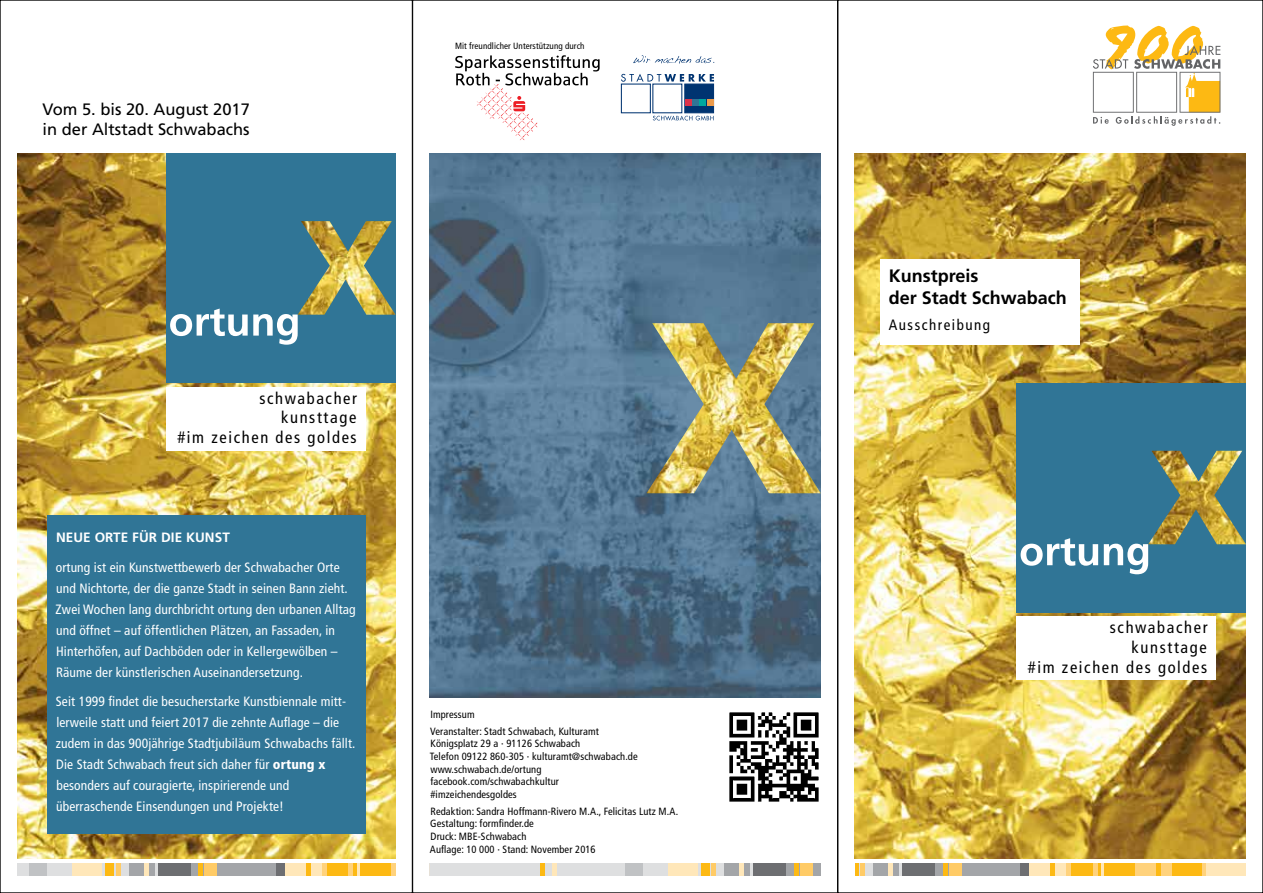
<style>
.page{position:relative;width:1263px;height:893px;background:#fff}
.page>*{position:absolute;margin:0;border:0;box-sizing:border-box;transform-origin:0 0}
.t1{font:700 18px/21.6px "Frutiger";color:#000}
.t2{font:condensed 16.5px/19.8px "Frutiger LT Std";letter-spacing:.1em;color:#000;text-align:right}
.t3{font:16.5px/19.8px "Frutiger";color:#000}
.t4{font:condensed 15px "Frutiger";letter-spacing:.1em;color:#000}
.t5{font:condensed 13.5px/21px "Frutiger";letter-spacing:.01em;color:#fff}
.t6{font:700 13.5px "Frutiger";letter-spacing:.005em;color:#fff}
.t7{font:condensed 10.5px/12.6px "Frutiger";letter-spacing:.01em;color:#000}
.t8{font:condensed 9px "Frutiger";letter-spacing:.01em;color:#000}
.s1{font-weight:900}
</style>
<div class="page">
<div style="left:901px;top:863px;width:34px;height:13px;background:#6d6e71"></div>
<div style="left:1020px;top:863px;width:9px;height:13px;background:#6d6e71"></div>
<div style="left:1029px;top:863px;width:21px;height:13px;background:#ffe7b9"></div>
<div style="left:1054px;top:863px;width:12px;height:13px;background:#ffe7b9"></div>
<div style="left:1206px;top:863px;width:40px;height:13px;background:#ffe7b9"></div>
<div style="left:1066px;top:863px;width:5px;height:13px;background:#ffd27c"></div>
<div style="left:1135px;top:863px;width:22px;height:13px;background:#ffd27c"></div>
<div style="left:1161px;top:863px;width:11px;height:13px;background:#ffd27c"></div>
<hr style="left:1202px;top:863px;width:4px;height:13px;background:#ffd27c">
<div style="left:865px;top:863px;width:8px;height:13px;background:#dedfe0"></div>
<svg style="left:899px;top:863px;width:2px;height:13px"></svg>
<svg style="left:855px;top:863px;width:6px;height:13px"></svg>
<hr style="left:1050px;top:863px;width:4px;height:13px;background:#fdb913">
<hr style="left:1157px;top:863px;width:4px;height:13px;background:#fdb913">
<div style="left:892px;top:863px;width:7px;height:13px;background:#a3a5a8"></div>
<div style="left:873px;top:863px;width:15px;height:13px;background:#a3a5a8"></div>
<hr style="left:861px;top:863px;width:4px;height:13px;background:#ffcb66">
<div style="left:1103px;top:863px;width:32px;height:13px;background:#fdb913"></div>
<div style="left:1071px;top:863px;width:22px;height:13px;background:#fdb913"></div>
<svg style="left:1097px;top:863px;width:4px;height:13px"></svg>
<div style="left:1172px;top:863px;width:30px;height:13px;background:#fdb913"></div>
<hr style="left:1093px;top:863px;width:4px;height:13px;background:#ffd27c">
<svg style="left:1101px;top:863px;width:2px;height:13px"></svg>
<hr style="left:888px;top:863px;width:4px;height:13px;background:#ffe7b9">
<svg style="left:947px;top:863px;width:2px;height:13px"></svg>
<div style="left:961px;top:863px;width:59px;height:13px;background:#a3a5a8"></div>
<div style="left:935px;top:863px;width:8px;height:13px;background:#a3a5a8"></div>
<div style="left:949px;top:863px;width:12px;height:13px;background:#ffcb66"></div>
<hr style="left:943px;top:863px;width:4px;height:13px;background:#fdb913">
<div style="left:753px;top:863px;width:33px;height:13px;background:#6d6e71"></div>
<div style="left:557px;top:863px;width:68px;height:13px;background:#dedfe0"></div>
<div style="left:642px;top:863px;width:26px;height:13px;background:#dedfe0"></div>
<svg style="left:697px;top:863px;width:4px;height:13px"></svg>
<div style="left:429px;top:863px;width:111px;height:13px;background:#dedfe0"></div>
<svg style="left:709px;top:863px;width:3px;height:13px"></svg>
<div style="left:544px;top:863px;width:9px;height:13px;background:#dedfe0"></div>
<div style="left:716px;top:863px;width:9px;height:13px;background:#dedfe0"></div>
<svg style="left:750px;top:863px;width:3px;height:13px"></svg>
<div style="left:701px;top:863px;width:8px;height:13px;background:#fdb913"></div>
<hr style="left:540px;top:863px;width:4px;height:13px;background:#fdb913">
<div style="left:625px;top:863px;width:17px;height:13px;background:#c0c2c4"></div>
<div style="left:743px;top:863px;width:7px;height:13px;background:#a3a5a8"></div>
<div style="left:725px;top:863px;width:14px;height:13px;background:#a3a5a8"></div>
<hr style="left:712px;top:863px;width:4px;height:13px;background:#ffcb66">
<hr style="left:739px;top:863px;width:4px;height:13px;background:#ffe7b9">
<hr style="left:553px;top:863px;width:4px;height:13px;background:#ffe7b9">
<div style="left:668px;top:863px;width:29px;height:13px;background:#ffe7b9"></div>
<svg style="left:798px;top:863px;width:2px;height:13px"></svg>
<div style="left:813px;top:863px;width:8px;height:13px;background:#a3a5a8"></div>
<div style="left:786px;top:863px;width:8px;height:13px;background:#a3a5a8"></div>
<div style="left:800px;top:863px;width:13px;height:13px;background:#ffcb66"></div>
<hr style="left:794px;top:863px;width:4px;height:13px;background:#fdb913">
<div style="left:157px;top:863px;width:34px;height:13px;background:#6d6e71"></div>
<div style="left:276px;top:863px;width:9px;height:13px;background:#6d6e71"></div>
<div style="left:285px;top:863px;width:21px;height:13px;background:#ffe7b9"></div>
<div style="left:310px;top:863px;width:12px;height:13px;background:#ffe7b9"></div>
<div style="left:322px;top:863px;width:5px;height:13px;background:#ffd27c"></div>
<hr style="left:391px;top:863px;width:4px;height:13px;background:#ffd27c">
<div style="left:17px;top:863px;width:13px;height:13px;background:#dedfe0"></div>
<div style="left:47px;top:863px;width:25px;height:13px;background:#dedfe0"></div>
<svg style="left:102px;top:863px;width:4px;height:13px"></svg>
<svg style="left:114px;top:863px;width:3px;height:13px"></svg>
<div style="left:121px;top:863px;width:8px;height:13px;background:#dedfe0"></div>
<svg style="left:155px;top:863px;width:2px;height:13px"></svg>
<div style="left:106px;top:863px;width:8px;height:13px;background:#fdb913"></div>
<hr style="left:306px;top:863px;width:4px;height:13px;background:#fdb913">
<div style="left:30px;top:863px;width:17px;height:13px;background:#c0c2c4"></div>
<div style="left:148px;top:863px;width:7px;height:13px;background:#a3a5a8"></div>
<div style="left:129px;top:863px;width:15px;height:13px;background:#a3a5a8"></div>
<hr style="left:117px;top:863px;width:4px;height:13px;background:#ffcb66">
<div style="left:359px;top:863px;width:32px;height:13px;background:#fdb913"></div>
<div style="left:327px;top:863px;width:22px;height:13px;background:#fdb913"></div>
<hr style="left:353px;top:863px;width:4px;height:13px;background:#fdb913">
<hr style="left:349px;top:863px;width:4px;height:13px;background:#ffd27c">
<svg style="left:357px;top:863px;width:2px;height:13px"></svg>
<hr style="left:144px;top:863px;width:4px;height:13px;background:#ffe7b9">
<div style="left:72px;top:863px;width:30px;height:13px;background:#ffe7b9"></div>
<svg style="left:203px;top:863px;width:2px;height:13px"></svg>
<div style="left:217px;top:863px;width:59px;height:13px;background:#a3a5a8"></div>
<div style="left:191px;top:863px;width:8px;height:13px;background:#a3a5a8"></div>
<div style="left:205px;top:863px;width:12px;height:13px;background:#ffcb66"></div>
<hr style="left:199px;top:863px;width:4px;height:13px;background:#fdb913">
<img style="left:855px;top:153px;width:391px;height:706px">
<img style="left:17px;top:153px;width:378px;height:706px">
<img style="left:429px;top:153px;width:392px;height:544px">
<svg style="left:455px;top:55px;width:145px;height:85px"></svg>
<img style="left:729px;top:712px;width:90px;height:90px">
<svg style="left:633px;top:55px;width:81px;height:8px"></svg>
<svg style="left:620px;top:74px;width:94px;height:47px"></svg>
<div style="left:685px;top:99px;width:6px;height:7px;background:#db324a"></div>
<div style="left:692px;top:99px;width:7px;height:7px;background:#307596"></div>
<div style="left:699px;top:99px;width:7px;height:7px;background:#00a79e"></div>
<div style="left:707px;top:99px;width:6px;height:7px;background:#ec9b4b"></div>
<svg style="left:1093px;top:26px;width:127px;height:100px"></svg>
<div style="left:166px;top:153px;width:229px;height:230px;background:#307596"></div>
<img style="left:298px;top:221px;width:97px;height:94px">
<svg style="left:170px;top:309px;width:128px;height:36px"></svg>
<div style="left:1016px;top:383px;width:230px;height:229px;background:#307596"></div>
<img style="left:1148px;top:451px;width:98px;height:93px">
<svg style="left:1020px;top:538px;width:128px;height:36px"></svg>
<div style="left:47px;top:514px;width:319px;height:319px;background:#307596"></div>
<div style="left:166px;top:387px;width:200px;height:64px;background:#fff"></div>
<div style="left:1016px;top:617px;width:200px;height:63px;background:#fff"></div>
<div style="left:880px;top:259px;width:200px;height:85px;background:#fff"></div>
<img style="left:646px;top:323px;width:175px;height:170px">
<p class="t3" style="left:43px;top:99px;width:209px">Vom 5. bis 20. August 2017 in der Altstadt Schwabachs</p>
<p class="t8" style="left:455px;top:41px;width:131px">Mit freundlicher Unterstützung durch</p>
<p class="t2" style="left:177px;top:388px;width:181px">schwabacher<br>kunsttage<br>#im zeichen des goldes</p>
<p class="t6" style="left:56px;top:529px;width:175px">NEUE ORTE FÜR DIE KUNST</p>
<p class="t5" style="left:56px;top:556px;width:302px">ortung ist ein Kunstwettbewerb der Schwabacher Orte und Nichtorte, der die ganze Stadt in seinen Bann zieht.<br>Zwei Wochen lang durchbricht ortung den urbanen Alltag und öffnet – auf öffentlichen Plätzen, an Fassaden, in Hinterhöfen, auf Dachböden oder in Kellergewölben – Räume der künstlerischen Auseinandersetzung.</p>
<p class="t5" style="left:56px;top:691px;width:301px">Seit 1999 findet die besucherstarke Kunstbiennale mitt&shy;lerweile statt und feiert 2017 die zehnte Auflage – die zudem in das 900jährige Stadtjubiläum Schwabachs fällt.<br>Die Stadt Schwabach freut sich daher für <span class="s1">ortung x </span>besonders auf couragierte, inspirierende und überraschende Einsendungen und Projekte!</p>
<p class="t7" style="left:430px;top:706px;width:170px;line-height:16.8px">Impressum<br>Veranstalter: Stadt Schwabach, Kulturamt</p>
<p class="t7" style="left:430px;top:738px;width:209px">Königsplatz 29 a · 91126 Schwabach<br>Telefon 09122 860-305 · kulturamt@schwabach.de www.schwabach.de/ortung facebook.com/schwabachkultur #imzeichendesgoldes</p>
<p class="t7" style="left:430px;top:805px;width:250px">Redaktion: Sandra Hoffmann-Rivero M.A., Felicitas Lutz M.A.<br>Gestaltung: formfinder.de<br>Druck: MBE-Schwabach<br>Auflage: 10 000 · Stand: November 2016</p>
<h1 class="t1" style="left:889px;top:265px;width:180px">Kunstpreis<br>der Stadt Schwabach</h1>
<p class="t4" style="left:889px;top:316px;width:103px">Ausschreibung</p>
<p class="t2" style="left:1028px;top:618px;width:181px">schwabacher<br>kunsttage<br>#im zeichen des goldes</p>
</div>
